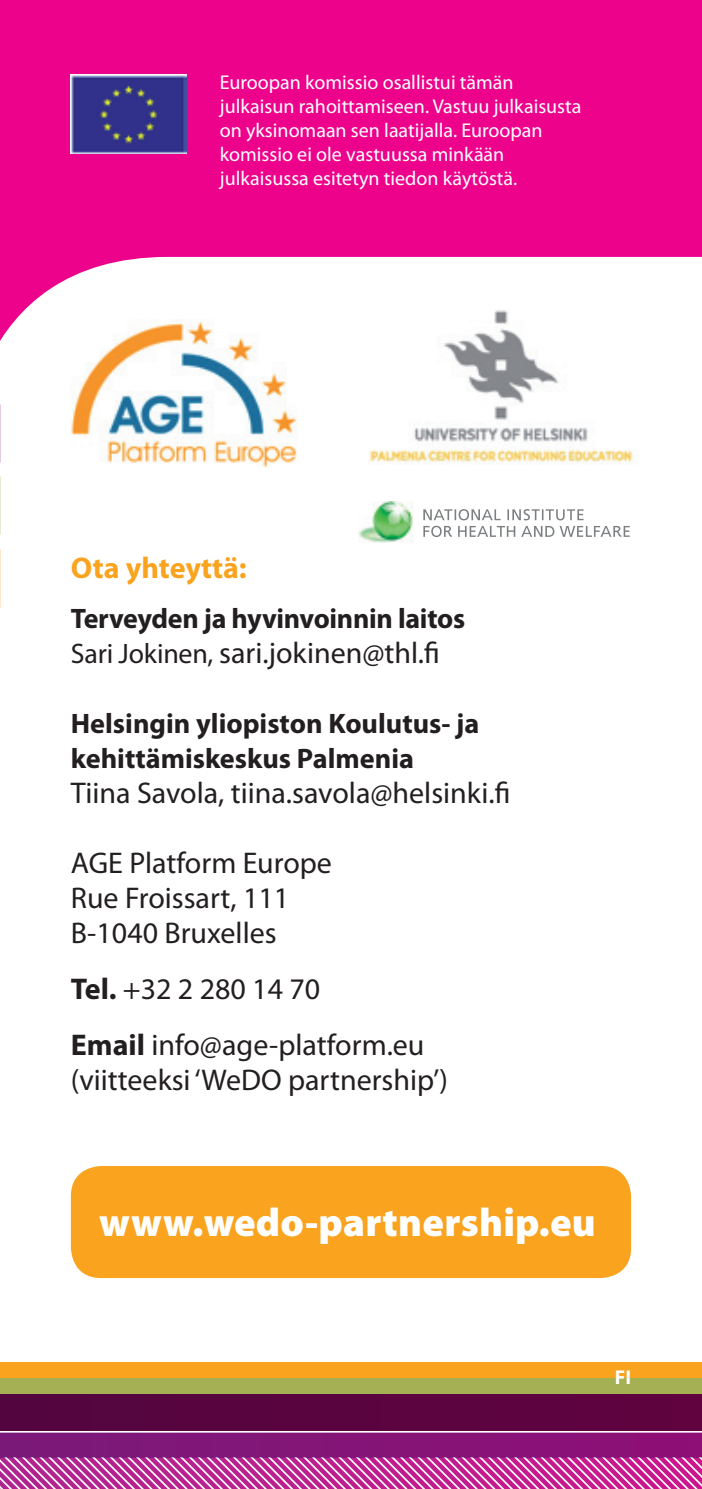
<style>
.page{position:relative;width:702px;height:1489px;background:#fff}
.page>*{position:absolute;margin:0;border:0;box-sizing:border-box;transform-origin:0 0}
.t1{font:900 40px "Myriad Pro";letter-spacing:.005em;color:#fff}
.t2{font:30px/35px "Myriad Pro";color:#231f20}
.t3{font:700 30px "Myriad Pro";color:#f9a31f}
.t4{font:700 28.25px/35px "Myriad Pro";color:#231f20}
.t5{font:20px/24px "Myriad Pro";color:#fff}
.t6{font:700 20px "Myriad Pro";color:#fff}
.s1{font-size:28.25px}
.s2{font-weight:700}
</style>
<div class="page">
<svg style="left:0;top:73px;width:701px;height:387px;fill:#ed028c"></svg>
<div style="left:0;top:0;width:702px;height:73px;background:#ed028c"></div>
<svg style="left:701px;top:73px;width:1px;height:184px"></svg>
<img style="left:71px;top:74px;width:116px;height:79px">
<img style="left:71px;top:319px;width:227px;height:149px">
<svg style="left:0;top:1457px;width:702px;height:31px"></svg>
<div style="left:0;top:1431px;width:702px;height:26px;background:#851577"></div>
<div style="left:0;top:1392px;width:702px;height:39px;background:#5a043f"></div>
<hr style="left:0;top:1430px;width:702px;height:2px;background:#fff">
<div style="left:0;top:1362px;width:702px;height:15px;background:#f9a31f"></div>
<div style="left:0;top:1377px;width:702px;height:15px;background:#a5af53"></div>
<div style="left:71px;top:1165px;width:560px;height:112px;background:#f9a31f;border-radius:30px"></div>
<svg style="left:423px;top:509px;width:206px;height:28px"></svg>
<img style="left:359px;top:501px;width:54px;height:41px">
<img style="left:369px;top:309px;width:271px;height:156px">
<p class="t5" style="left:220px;top:70px;width:363px">Euroopan komissio osallistui tämän julkaisun rahoittamiseen. Vastuu julkaisusta on yksinomaan sen laatijalla. Euroopan komissio ei ole vastuussa minkään julkaisussa esitetyn tiedon käytöstä.</p>
<p class="t3" style="left:71px;top:548px;width:177px">Ota yhteyttä:</p>
<p class="t4" style="left:71px;top:599px;width:396px">Terveyden ja hyvinvoinnin laitos</p>
<p class="t2" style="left:71px;top:634px;width:370px"><span class="s1">Sari Jokinen,</span> sari.jokinen@thl.fi</p>
<p class="t4" style="left:71px;top:704px;width:410px">Helsingin yliopiston Koulutus- ja kehittämiskeskus Palmenia</p>
<p class="t2" style="left:71px;top:774px;width:441px">Tiina Savola, tiina.savola@helsinki.fi</p>
<p class="t2" style="left:71px;top:844px;width:262px">AGE Platform Europe<br>Rue Froissart, 111<br>B-1040 Bruxelles</p>
<p class="t2" style="left:71px;top:960px;width:355px;line-height:56.2px"><span class="s2">Tel.</span> +32 2 280 14 70<br><span class="s2">Email</span> info@age-platform.eu</p>
<p class="t2" style="left:71px;top:1062px;width:378px">(viitteeksi ‘WeDO partnership’)</p>
<h1 class="t1" style="left:99px;top:1200px;width:498px">www.wedo-partnership.eu</h1>
<p class="t6" style="left:614px;top:1364px;width:18px">FI</p>
</div>
